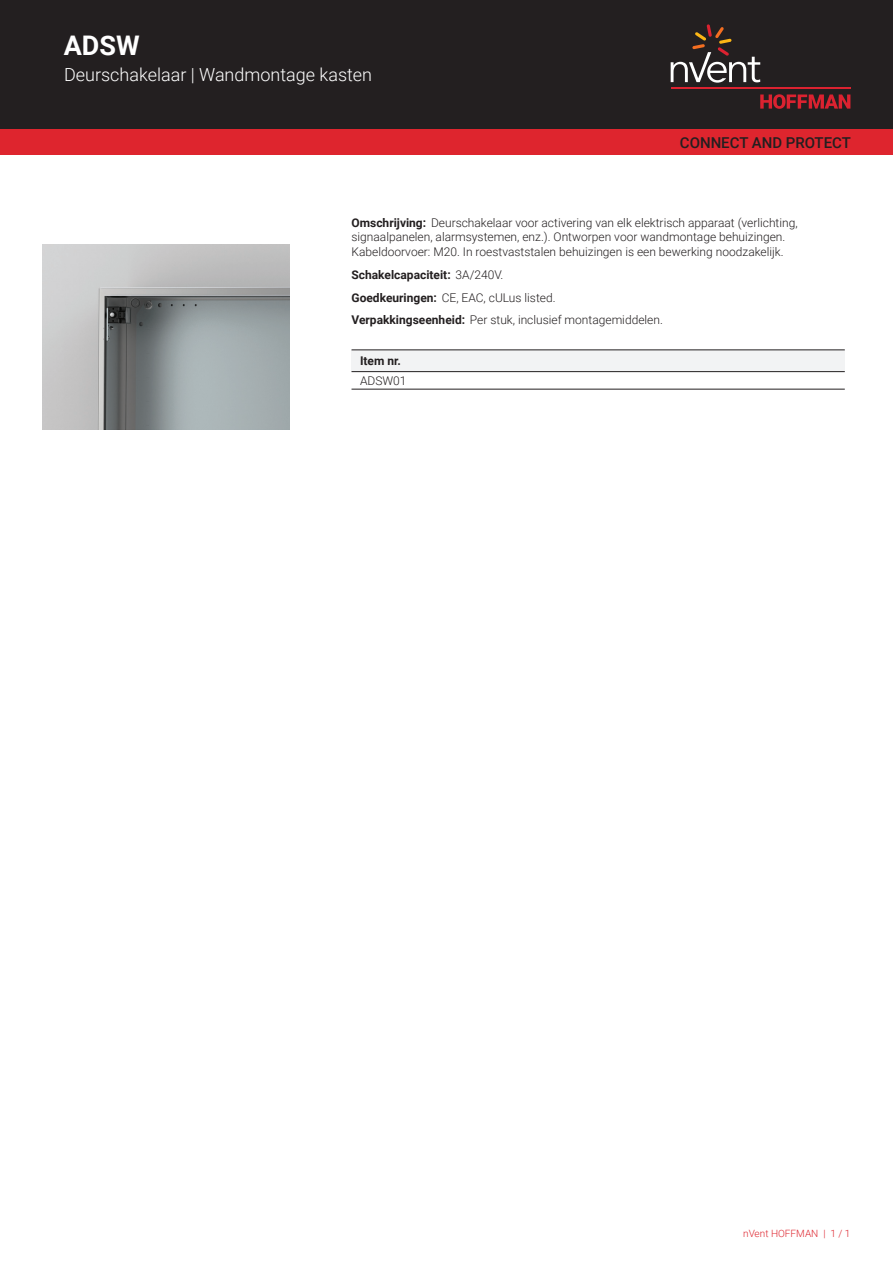
<style>
.page{position:relative;width:893px;height:1263px;background:#fff}
.page>*{position:absolute;margin:0;border:0;box-sizing:border-box;transform-origin:0 0}
.t1{font:700 27px "Roboto";color:#fff}
.t2{font:300 18px "Roboto";color:#fff}
.t3{font:500 15px "Roboto";color:#231f20}
.t4{font:300 12px/14.4px "Roboto";color:#231f20}
.t5{font:700 12px "Roboto";color:#231f20}
.t6{font:300 10.05px "Roboto";color:#de252e}
.s1{font-weight:700}
</style>
<div class="page">
<div style="left:0;top:0;width:893px;height:129px;background:#231f20"></div>
<svg style="left:760px;top:94px;width:90px;height:15px"></svg>
<hr style="left:671px;top:88px;width:179px;height:1px;background:#db2230">
<svg style="left:671px;top:24px;width:89px;height:59px"></svg>
<div style="left:0;top:129px;width:893px;height:26px;background:#de252e"></div>
<div style="left:351px;top:350px;width:494px;height:22px;background:#f2f3f4"></div>
<hr style="left:351px;top:350px;width:494px;height:1px;background:#231f20">
<hr style="left:351px;top:389px;width:494px;height:1px;background:#231f20">
<hr style="left:351px;top:371px;width:494px;height:1px;background:#231f20">
<img style="left:43px;top:244px;width:246px;height:185px">
<h1 class="t1" style="left:64px;top:27px;width:77px">ADSW</h1>
<h2 class="t2" style="left:64px;top:62px;width:309px">Deurschakelaar | Wandmontage kasten</h2>
<p class="t3" style="left:680px;top:132px;width:173px">CONNECT AND PROTECT</p>
<p class="t4" style="left:351px;top:215px;width:448px"><span class="s1">Omschrijving:</span> Deurschakelaar voor activering van elk elektrisch apparaat (verlichting, signaalpanelen, alarmsystemen, enz.). Ontworpen voor wandmontage behuizingen.<br>Kabeldoorvoer: M20. In roestvaststalen behuizingen is een bewerking noodzakelijk.</p>
<p class="t4" style="left:351px;top:262px;width:313px;line-height:23px"><span class="s1">Schakelcapaciteit:</span> 3A/240V.<br><span class="s1">Goedkeuringen:</span> CE, EAC, cULus listed.<br><span class="s1">Verpakkingseenheid:</span> Per stuk, inclusief montagemiddelen.</p>
<p class="t5" style="left:360px;top:353px;width:42px">Item nr.</p>
<p class="t4" style="left:360px;top:373px;width:48px">ADSW01</p>
<p class="t6" style="left:743px;top:1226px;width:109px">nVent HOFFMAN | 1 / 1</p>
</div>
